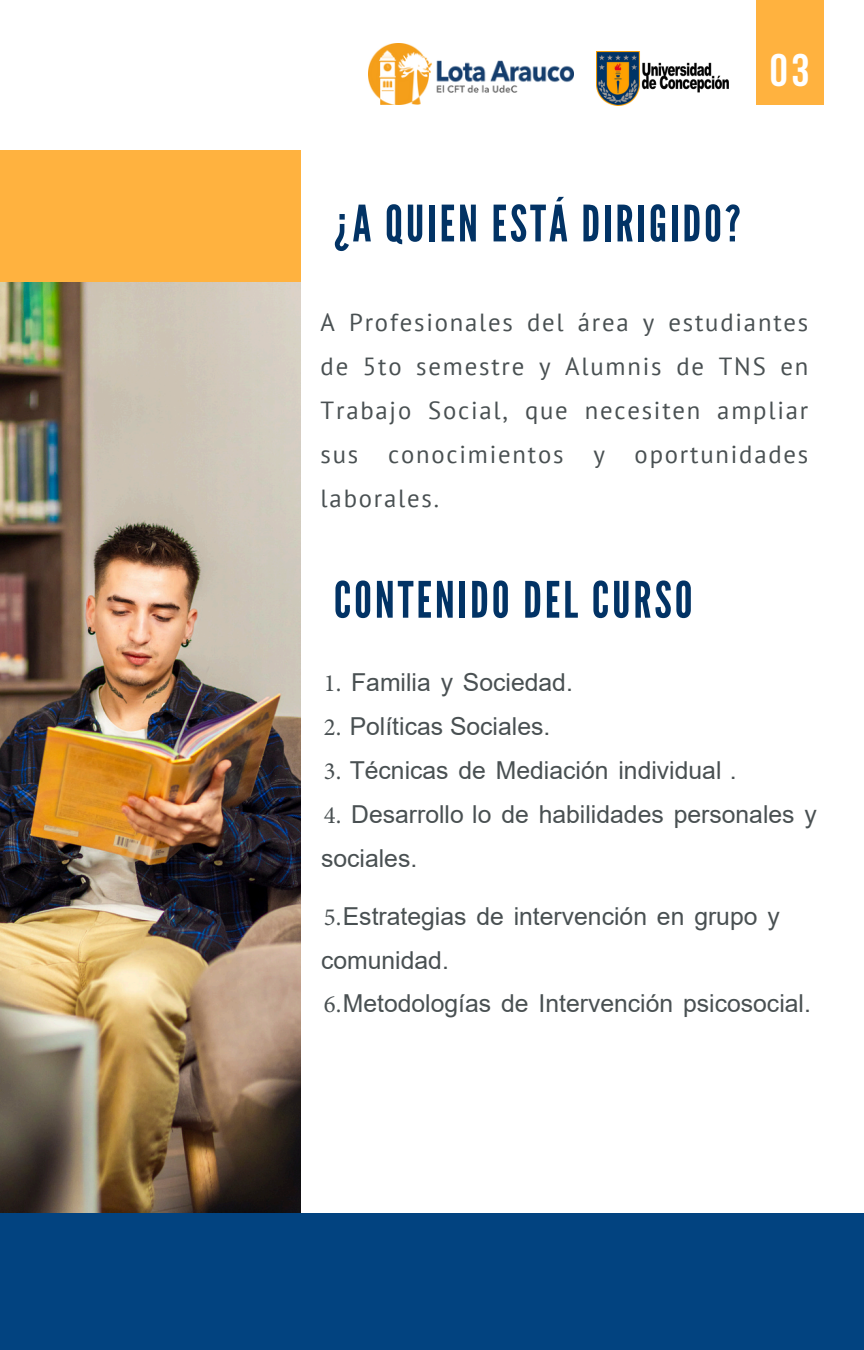
<style>
.page{position:relative;width:864px;height:1350px;background:#fff}
.page>*{position:absolute;margin:0;border:0;box-sizing:border-box;transform-origin:0 0}
.t1{font:50.18px "League Gothic";letter-spacing:.06em;color:#023365}
.t2{font:700 45.45px "Bebas Neue";color:#fff}
.t3{font:24.75px/43.9px "Arial";color:#495052}
.t4{font:24.75px/43.9px "PT Sans";letter-spacing:.075em;color:#495052;text-align:justify}
.s1{font-family:"Minion Pro"}
</style>
<div class="page">
<div style="left:756px;top:0;width:67px;height:105px;background:#ffb23f"></div>
<img style="left:368px;top:44px;width:206px;height:60px">
<img style="left:597px;top:51px;width:131px;height:54px">
<img style="left:0;top:282px;width:300px;height:932px">
<div style="left:0;top:150px;width:301px;height:132px;background:#ffb23f"></div>
<div style="left:0;top:1214px;width:864px;height:136px;background:#024380"></div>
<p class="t2" style="left:770px;top:52px;width:41px">03</p>
<p class="t1" style="left:334px;top:195px;width:408px">¿A QUIEN ESTÁ DIRIGIDO?</p>
<p class="t4" style="left:321px;top:300px;width:489px">A Profesionales del área y estudiantes de 5to semestre y Alumnis de TNS en Trabajo Social, que necesiten ampliar sus conocimientos y oportunidades laborales.</p>
<p class="t1" style="left:334px;top:571px;width:360px">CONTENIDO DEL CURSO</p>
<p class="t3" style="left:324px;top:660px;width:251px"><span class="s1">1.</span> Familia y Sociedad.</p>
<p class="t3" style="left:324px;top:704px;width:228px"><span class="s1">2.</span> Políticas Sociales.</p>
<p class="t3" style="left:324px;top:748px;width:415px"><span class="s1">3.</span> Técnicas de Mediación individual .</p>
<p class="t3" style="left:321px;top:792px;width:497px"><span class="s1">4.</span> Desarrollo lo de habilidades personales y sociales.</p>
<p class="t3" style="left:321px;top:894px;width:491px"><span class="s1">5.</span>Estrategias de intervención en grupo y comunidad.<br><span class="s1">6.</span>Metodologías de Intervención psicosocial.</p>
</div>
